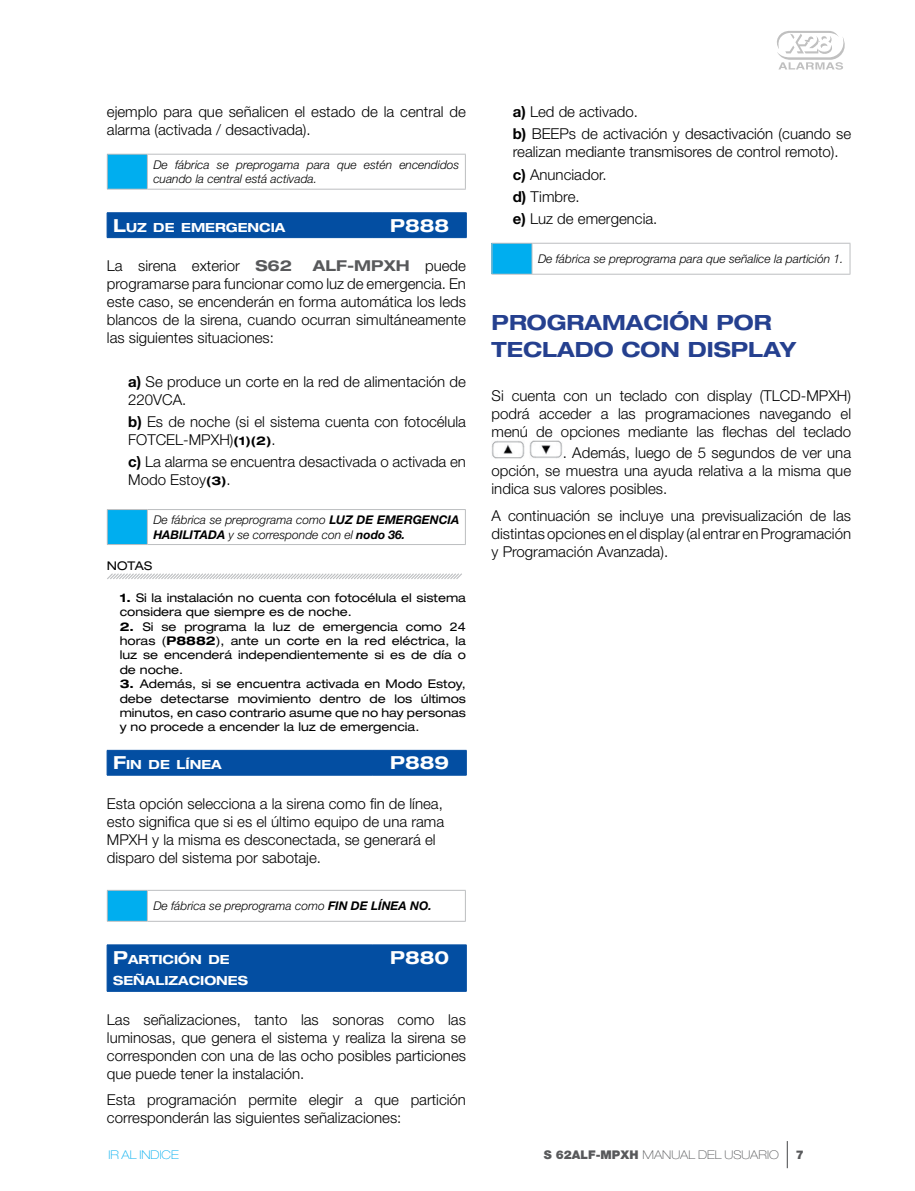
<style>
.page{position:relative;width:915px;height:1191px;background:#fff}
.page>*{position:absolute;margin:0;border:0;box-sizing:border-box;transform-origin:0 0}
.t1{font:700 expanded 21px/27px "Helvetica Neue LT Std";color:#25408f}
.t2{font:700 expanded 18px "Helvetica Neue LT Std";color:#fff}
.t3{font:300 15px/18px "Helvetica Neue LT Std";color:#000}
.t4{font:700 expanded 12.6px/21.6px "Helvetica Neue LT Std";color:#fff}
.t5{font:expanded 12px/14.4px "Helvetica Neue LT Std";color:#000;text-align:justify}
.t6{font:italic 300 12px/14.4px "Helvetica Neue LT Std";color:#000}
.t7{font:100 expanded 12px "Helvetica Neue LT Std";color:#58595b}
.t8{font:italic 700 12px "Helvetica Neue LT Std";color:#000}
.t9{font:100 expanded 12px "Helvetica Neue LT Std";color:#00aeef}
.t10{font:900 12px "Helvetica Neue LT Std";color:#58595b}
.s1{font-size:18px}
.s2{font-weight:700;font-stretch:expanded;color:#58595b}
.s3{font-weight:700}
.s4{font-weight:700;font-stretch:expanded;font-size:12px}
.s5{font-weight:900;font-stretch:normal}
</style>
<div class="page">
<svg style="left:786px;top:1141px;width:1px;height:27px"></svg>
<svg style="left:777px;top:31px;width:67px;height:39px"></svg>
<svg style="left:107px;top:573px;width:355px;height:6px"></svg>
<div style="left:107px;top:154px;width:40px;height:35px;background:#00aeef"></div>
<hr style="left:107px;top:154px;width:40px;height:1px;background:#bcbec0">
<hr style="left:107px;top:155px;width:1px;height:34px;background:#bcbec0">
<hr style="left:147px;top:154px;width:318px;height:1px;background:#bcbec0">
<hr style="left:147px;top:155px;width:1px;height:34px;background:#bcbec0">
<hr style="left:465px;top:155px;width:1px;height:34px;background:#bcbec0">
<hr style="left:107px;top:189px;width:40px;height:1px;background:#bcbec0">
<hr style="left:147px;top:189px;width:318px;height:1px;background:#bcbec0">
<hr style="left:107px;top:212px;width:266px;height:1px;background:#034ea2">
<hr style="left:373px;top:212px;width:93px;height:1px;background:#034ea2">
<div style="left:107px;top:213px;width:360px;height:25px;background:#034ea2"></div>
<hr style="left:107px;top:237px;width:266px;height:1px;background:#034ea2">
<hr style="left:373px;top:237px;width:93px;height:1px;background:#034ea2">
<div style="left:107px;top:509px;width:40px;height:35px;background:#00aeef"></div>
<hr style="left:107px;top:509px;width:40px;height:1px;background:#bcbec0">
<hr style="left:107px;top:510px;width:1px;height:34px;background:#bcbec0">
<hr style="left:147px;top:509px;width:318px;height:1px;background:#bcbec0">
<hr style="left:147px;top:510px;width:1px;height:34px;background:#bcbec0">
<hr style="left:465px;top:510px;width:1px;height:34px;background:#bcbec0">
<hr style="left:107px;top:544px;width:40px;height:1px;background:#bcbec0">
<hr style="left:147px;top:544px;width:318px;height:1px;background:#bcbec0">
<div style="left:107px;top:750px;width:360px;height:25px;background:#034ea2"></div>
<hr style="left:107px;top:775px;width:266px;height:1px;background:#034ea2">
<hr style="left:373px;top:775px;width:93px;height:1px;background:#034ea2">
<div style="left:107px;top:890px;width:40px;height:31px;background:#00aeef"></div>
<hr style="left:107px;top:890px;width:40px;height:1px;background:#bcbec0">
<hr style="left:107px;top:890px;width:1px;height:31px;background:#bcbec0">
<hr style="left:147px;top:890px;width:318px;height:1px;background:#bcbec0">
<hr style="left:147px;top:890px;width:1px;height:31px;background:#bcbec0">
<hr style="left:465px;top:890px;width:1px;height:31px;background:#bcbec0">
<hr style="left:107px;top:921px;width:40px;height:1px;background:#bcbec0">
<hr style="left:147px;top:921px;width:318px;height:1px;background:#bcbec0">
<div style="left:108px;top:945px;width:358px;height:46px;background:#034ea2"></div>
<hr style="left:107px;top:944px;width:266px;height:1px;background:#034ea2">
<hr style="left:107px;top:945px;width:1px;height:46px;background:#034ea2">
<hr style="left:373px;top:944px;width:93px;height:1px;background:#034ea2">
<hr style="left:372px;top:945px;width:1px;height:46px;background:#034ea2">
<hr style="left:466px;top:945px;width:1px;height:46px;background:#034ea2">
<hr style="left:107px;top:991px;width:266px;height:1px;background:#034ea2">
<hr style="left:373px;top:991px;width:93px;height:1px;background:#034ea2">
<div style="left:491px;top:243px;width:41px;height:31px;background:#00aeef"></div>
<hr style="left:491px;top:243px;width:41px;height:1px;background:#bcbec0">
<hr style="left:491px;top:244px;width:1px;height:30px;background:#bcbec0">
<hr style="left:532px;top:243px;width:318px;height:1px;background:#bcbec0">
<hr style="left:531px;top:244px;width:1px;height:30px;background:#bcbec0">
<hr style="left:849px;top:244px;width:1px;height:30px;background:#bcbec0">
<hr style="left:491px;top:274px;width:41px;height:1px;background:#bcbec0">
<hr style="left:532px;top:274px;width:318px;height:1px;background:#bcbec0">
<img style="left:492px;top:440px;width:32px;height:18px">
<img style="left:529px;top:440px;width:33px;height:18px">
<p class="t3" style="left:107px;top:102px;width:360px">ejemplo para que señalicen el estado de la central de alarma (activada / desactivada).</p>
<p class="t6" style="left:153px;top:157px;width:307px">De fábrica se preprogama para que estén encendidos cuando la central está activada.</p>
<p class="t4" style="left:113px;top:216px;width:174px"><span class="s1">L</span>UZ DE EMERGENCIA</p>
<p class="t2" style="left:390px;top:214px;width:61px">P888</p>
<p class="t3" style="left:107px;top:256px;width:187px">La sirena exterior <span class="s2">S62</span></p>
<p class="t3" style="left:107px;top:256px;width:360px;text-align:justify;text-indent:206px"><span class="s2">ALF-MPXH</span> puede programarse para funcionar como luz de emergencia. En este caso, se encenderán en forma automática los leds blancos de la sirena, cuando ocurran simultáneamente las siguientes situaciones:</p>
<p class="t3" style="left:128px;top:372px;width:339px"><span class="s3">a)</span> Se produce un corte en la red de alimentación de<br>220VCA.</p>
<p class="t3" style="left:128px;top:412px;width:339px"><span class="s3">b)</span> Es de noche (si el sistema cuenta con fotocélula<br>FOTCEL-MPXH)<span class="s4">(1)(2)</span>.</p>
<p class="t3" style="left:128px;top:452px;width:339px"><span class="s3">c)</span> La alarma se encuentra desactivada o activada en<br>Modo Estoy<span class="s4">(3)</span>.</p>
<p class="t6" style="left:153px;top:512px;width:234px">De fábrica se preprograma como <span class="s3">LUZ DE EME</span></p>
<p class="t8" style="left:404px;top:512px;width:51px">RGENCIA</p>
<p class="t8" style="left:153px;top:527px;width:17px">HABILITADA</p>
<p class="t6" style="left:228px;top:527px;width:178px">y se corresponde con el <span class="s3">NODO 36.</span></p>
<p class="t5" style="left:107px;top:558px;width:20px">Notas</p>
<p class="t5" style="left:120px;top:590px;width:348px"><span class="s3">1.</span> Si la instalación no cuenta con fotocélula el sistema considera que siempre es de noche.</p>
<p class="t5" style="left:120px;top:619px;width:348px"><span class="s3">2.</span> Si se programa la luz de emergencia como 24 horas (<span class="s3">P8882</span>), ante un corte en la red eléctrica, la luz se encenderá independientemente si es de día o de noche.</p>
<p class="t5" style="left:120px;top:676px;width:348px"><span class="s3">3.</span> Además, si se encuentra activada en Modo Estoy, debe detectarse movimiento dentro de los últimos minutos, en caso contrario asume que no hay personas y no procede a encender la luz de emergencia.</p>
<p class="t4" style="left:113px;top:753px;width:110px"><span class="s1">F</span>IN DE LÍNEA</p>
<p class="t2" style="left:390px;top:751px;width:61px">P889</p>
<p class="t3" style="left:107px;top:794px;width:339px">Esta opción selecciona a la sirena como fin de línea, esto significa que si es el último equipo de una rama MPXH y la misma es desconectada, se generará el disparo del sistema por sabotaje.</p>
<p class="t6" style="left:153px;top:898px;width:280px">De fábrica se preprograma como <span class="s3">FIN DE LÍNEA NO.</span></p>
<p class="t4" style="left:113px;top:948px;width:136px"><span class="s1">P</span>ARTICIÓN DE<br>SEÑALIZACIONES</p>
<p class="t2" style="left:390px;top:946px;width:61px">P880</p>
<p class="t3" style="left:107px;top:1010px;width:360px;text-align:justify">Las señalizaciones, tanto las sonoras como las luminosas, que genera el sistema y realiza la sirena se corresponden con una de las ocho posibles particiones que puede tener la instalación.</p>
<p class="t3" style="left:107px;top:1090px;width:360px">Esta programación permite elegir a que partición corresponderán las siguientes señalizaciones:</p>
<p class="t3" style="left:512px;top:100px;width:340px;line-height:22.2px"><span class="s3">a)</span> Led de activado.<br><span class="s3">b)</span> BEEPs de activación y desactivación (cuando se</p>
<p class="t3" style="left:512px;top:141px;width:327px;line-height:22.2px">realizan mediante transmisores de control remoto). <span class="s3">c)</span> Anunciador.<br><span class="s3">d)</span> Timbre.<br><span class="s3">e)</span> Luz de emergencia.</p>
<p class="t6" style="left:538px;top:251px;width:307px">De fábrica se preprograma para que señalice la partición 1.</p>
<h1 class="t1" style="left:491px;top:308px;width:306px">PROGRAMACIÓN POR<br>TECLADO CON DISPLAY</h1>
<p class="t3" style="left:491px;top:386px;width:361px;text-align:justify">Si cuenta con un teclado con display (TLCD-MPXH) podrá acceder a las programaciones navegando el menú de opciones mediante las flechas del teclado</p>
<p class="t3" style="left:491px;top:443px;width:361px;text-align:justify;text-indent:71px">. Además, luego de 5 segundos de ver una opción, se muestra una ayuda relativa a la misma que indica sus valores posibles.</p>
<p class="t3" style="left:491px;top:506px;width:361px;text-align:justify">A continuación se incluye una previsualización de las distintas opciones en el display (al entrar en Programación y Programación Avanzada).</p>
<p class="t9" style="left:108px;top:1147px;width:72px">IR AL INDICE</p>
<p class="t7" style="left:543px;top:1147px;width:236px"><span class="s5">S 62ALF-MPXH</span> MANUAL DEL USUARIO</p>
<p class="t10" style="left:795px;top:1147px;width:10px">7</p>
</div>
